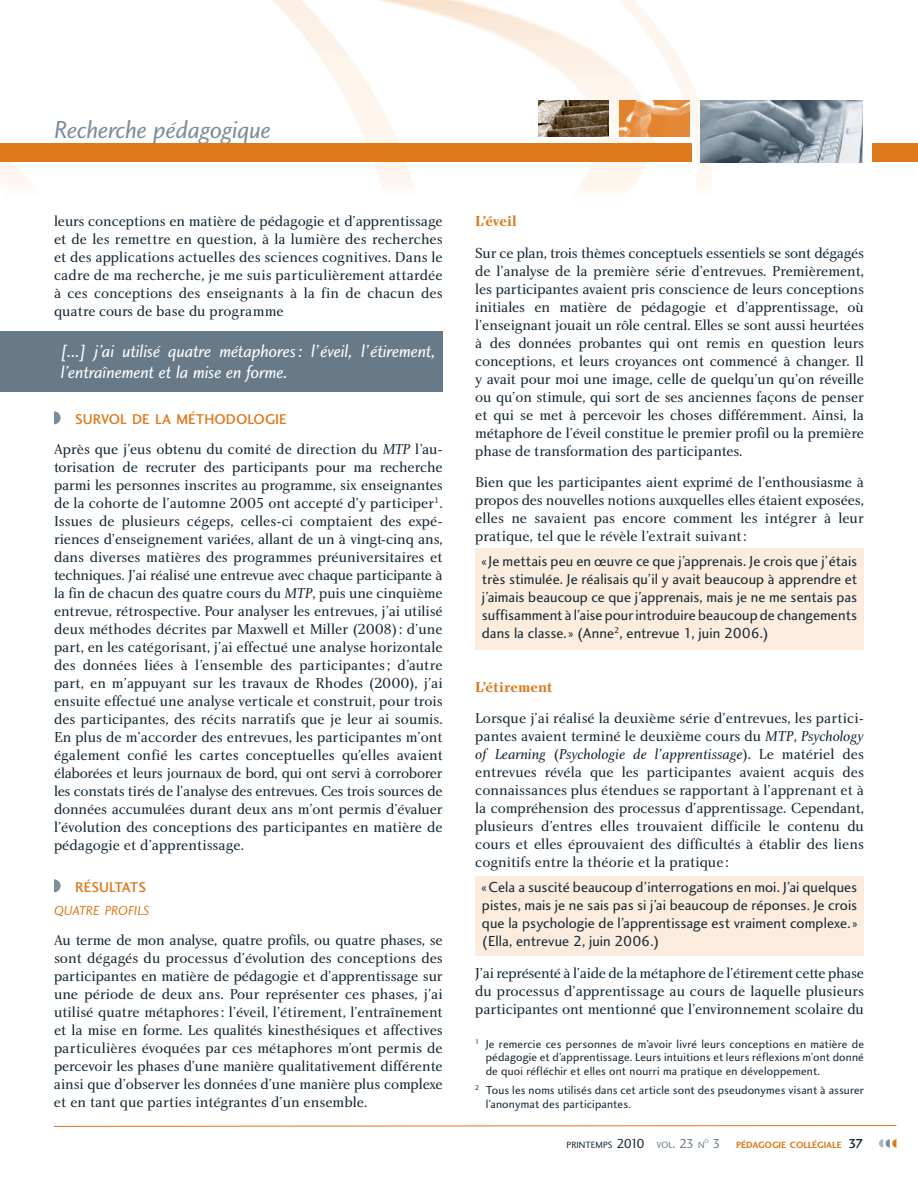
<style>
.page{position:relative;width:918px;height:1188px;background:#fff}
.page>*{position:absolute;margin:0;border:0;box-sizing:border-box;transform-origin:0 0}
.t1{font:25.5px "Charlotte Sans Book Italic Plain";letter-spacing:-.01em;color:#7c8d9a}
.t2{font:18px/21px "Charlotte Sans Book Italic Plain";letter-spacing:-.01em;color:#fff}
.t3{font:15px/18px "Charlotte Book Plain";color:#142733;text-align:justify}
.t4{font:15px/18px "Charlotte Sans Book Plain";letter-spacing:.005em;color:#142733;text-align:justify}
.t5{font:15px "Charlotte Book Italic Plain";color:#142733}
.t6{font:15px "Charlotte Bold Plain";color:#de791c}
.t7{font:14.7px "Charlotte Sans Medium Plain";color:#de791c}
.t8{font:13.65px "Charlotte Sans Book Italic Plain";letter-spacing:-.005em;color:#de791c}
.t9{font:12px/13.5px "Charlotte Sans Book Plain";letter-spacing:.015em;color:#142733;text-align:justify}
.t10{font:9.45px "Charlotte Sans Bold Plain";color:#de791c}
.t11{font:9.45px "Charlotte Sans Book Plain";color:#142733}
.t12{font:5.55px "Charlotte Sans Book Plain";color:#687a88}
.s1{font-family:"Charlotte Book Italic Plain"}
.s2{font-family:"Charlotte Book Plain"}
.s3{font-size:13.5px}
.s4{color:#687a88}
.s5{font-size:13.5px;color:#687a88}
.s6{font-family:"Charlotte Sans Book Plain";font-size:13.5px;color:#687a88}
.s7{font-family:"Charlotte Sans Medium Plain";font-size:13.5px;color:#142733}
</style>
<div class="page">
<img style="left:0;top:0;width:918px;height:192px">
<img style="left:701px;top:101px;width:162px;height:61px">
<img style="left:538px;top:101px;width:71px;height:36px">
<img style="left:619px;top:101px;width:70px;height:36px">
<div style="left:475px;top:549px;width:389px;height:101px;background:#fbecde"></div>
<div style="left:475px;top:876px;width:389px;height:79px;background:#fbecde"></div>
<svg style="left:54px;top:411px;width:7px;height:13px"></svg>
<svg style="left:54px;top:879px;width:7px;height:13px"></svg>
<div style="left:0;top:332px;width:443px;height:60px;background:#687a88"></div>
<svg style="left:879px;top:1139px;width:17px;height:9px"></svg>
<svg style="left:54px;top:1125px;width:843px;height:2px;background:#edbb8c"></svg>
<div style="left:872px;top:144px;width:46px;height:18px;background:#de791c"></div>
<div style="left:0;top:144px;width:691px;height:18px;background:#de791c"></div>
<h1 class="t1" style="left:54px;top:120px;width:218px">Recherche pédagogique</h1>
<p class="t3" style="left:54px;top:213px;width:390px">leurs conceptions en matière de pédagogie et d’apprentissage et de les remettre en question, à la lumière des recherches et des applications actuelles des sciences cognitives. Dans le cadre de ma recherche, je me suis particulièrement attardée à ces conceptions des enseignants à la fin de chacun des quatre cours de base du programme</p>
<p class="t2" style="left:61px;top:343px;width:377px">[...] j’ai utilisé quatre métaphores : l’éveil, l’étirement, l’entraînement et la mise en forme.</p>
<p class="t7" style="left:75px;top:413px;width:213px">SURVOL DE LA MÉTHODOLOGIE</p>
<p class="t3" style="left:54px;top:442px;width:390px">Après que j’eus obtenu du comité de direction du <span class="s1">MTP</span> l’au&shy;torisation de recruter des participants pour ma recherche parmi les personnes inscrites au programme, six enseignantes de la cohorte de l’automne 2005 ont accepté d’y participer<sup>1</sup>.<br>Issues de plusieurs cégeps, celles-ci comptaient des expé&shy;riences d’enseignement variées, allant de un à vingt-cinq ans, dans diverses matières des programmes préuniversitaires et techniques. J’ai réalisé une entrevue avec chaque participante à la fin de chacun des quatre cours du <span class="s1">MTP</span>, puis une cinquième entrevue, rétrospective. Pour analyser les entrevues, j’ai utilisé deux méthodes décrites par Maxwell et Miller (2008) : d’une part, en les catégorisant, j’ai effectué une analyse horizontale des données liées à l’ensemble des participantes ; d’autre part, en m’appuyant sur les travaux de Rhodes (2000), j’ai ensuite effectué une analyse verticale et construit, pour trois des participantes, des récits narratifs que je leur ai soumis.<br>En plus de m’accorder des entrevues, les participantes m’ont également confié les cartes conceptuelles qu’elles avaient élaborées et leurs journaux de bord, qui ont servi à corroborer les constats tirés de l’analyse des entrevues. Ces trois sources de données accumulées durant deux ans m’ont permis d’évaluer l’évolution des conceptions des participantes en matière de pédagogie et d’apprentissage.</p>
<p class="t7" style="left:75px;top:881px;width:72px">RÉSULTATS</p>
<p class="t8" style="left:54px;top:905px;width:97px">QUATRE PROFILS</p>
<p class="t3" style="left:54px;top:932px;width:390px">Au terme de mon analyse, quatre profils, ou quatre phases, se sont dégagés du processus d’évolution des conceptions des participantes en matière de pédagogie et d’apprentissage sur une période de deux ans. Pour représenter ces phases, j’ai utilisé quatre métaphores : l’éveil, l’étirement, l’entraînement et la mise en forme. Les qualités kinesthésiques et affectives particulières évoquées par ces métaphores m’ont permis de percevoir les phases d’une manière qualitativement différente ainsi que d’observer les données d’une manière plus complexe et en tant que parties intégrantes d’un ensemble.</p>
<p class="t6" style="left:475px;top:215px;width:43px">L’éveil</p>
<p class="t3" style="left:475px;top:245px;width:390px">Sur ce plan, trois thèmes conceptuels essentiels se sont dégagés de l’analyse de la première série d’entrevues. Premièrement, les participantes avaient pris conscience de leurs conceptions initiales en matière de pédagogie et d’apprentissage, où l’enseignant jouait un rôle central. Elles se sont aussi heurtées à des données probantes qui ont remis en question leurs conceptions, et leurs croyances ont commencé à changer. Il y avait pour moi une image, celle de quelqu’un qu’on réveille ou qu’on stimule, qui sort de ses anciennes façons de penser et qui se met à percevoir les choses différemment. Ainsi, la métaphore de l’éveil constitue le premier profil ou la première phase de transformation des participantes.</p>
<p class="t3" style="left:475px;top:474px;width:390px">Bien que les participantes aient exprimé de l’enthousiasme à propos des nouvelles notions auxquelles elles étaient exposées, elles ne savaient pas encore comment les intégrer à leur pratique, tel que le révèle l’extrait suivant :</p>
<p class="t4" style="left:482px;top:553px;width:377px">« Je mettais peu en œuvre ce que j’apprenais. Je crois que j’étais très stimulée. Je réalisais qu’il y avait beaucoup à apprendre et j’aimais beaucoup ce que j’apprenais, mais je ne me sentais pas suffisamment à l’aise pour introduire beaucoup de changements dans la classe. » (Anne<sup>2</sup>, entrevue 1, juin 2006.)</p>
<p class="t6" style="left:475px;top:681px;width:79px">L’étirement</p>
<p class="t3" style="left:475px;top:711px;width:390px">Lorsque j’ai réalisé la deuxième série d’entrevues, les partici&shy;pantes avaient terminé le deuxième cours du <span class="s1">MTP</span>, <span class="s1">Psychology</span></p>
<p class="t5" style="left:475px;top:749px;width:390px">of Learning <span class="s2">(</span>Psychologie de l’apprentissage<span class="s2">). Le matériel des</span></p>
<p class="t3" style="left:475px;top:765px;width:390px">entrevues révéla que les participantes avaient acquis des connaissances plus étendues se rapportant à l’apprenant et à la compréhension des processus d’apprentissage. Cependant, plusieurs d’entres elles trouvaient difficile le contenu du cours et elles éprouvaient des difficultés à établir des liens cognitifs entre la théorie et la pratique :</p>
<p class="t4" style="left:482px;top:880px;width:377px">«Cela a suscité beaucoup d’interrogations en moi. J’ai quelques pistes, mais je ne sais pas si j’ai beaucoup de réponses. Je crois que la psychologie de l’apprentissage est vraiment complexe.» (Ella, entrevue 2, juin 2006.)</p>
<p class="t3" style="left:475px;top:965px;width:390px">J’ai représenté à l’aide de la métaphore de l’étirement cette phase du processus d’apprentissage au cours de laquelle plusieurs participantes ont mentionné que l’environnement scolaire du</p>
<p class="t9" style="left:486px;top:1038px;width:380px;text-indent:-10px"><sup>1</sup> Je remercie ces personnes de m’avoir livré leurs conceptions en matière de pédagogie et d’apprentissage. Leurs intuitions et leurs réflexions m’ont donné de quoi réfléchir et elles ont nourri ma pratique en développement.</p>
<p class="t9" style="left:486px;top:1085px;width:380px;text-indent:-10px"><sup>2</sup> Tous les noms utilisés dans cet article sont des pseudonymes visant à assurer l’anonymat des participantes.</p>
<p class="t11" style="left:567px;top:1141px;width:139px">PRINTEMPS <span class="s3">2010</span> <span class="s4">VOL</span><span class="s5">. 23</span> <span class="s4">N</span></p>
<p class="t12" style="left:705px;top:1139px;width:6px">O</p>
<p class="t10" style="left:712px;top:1141px;width:153px"><span class="s6">3</span> PÉDAGOGIE COLLÉGIALE <span class="s7">37</span></p>
</div>
